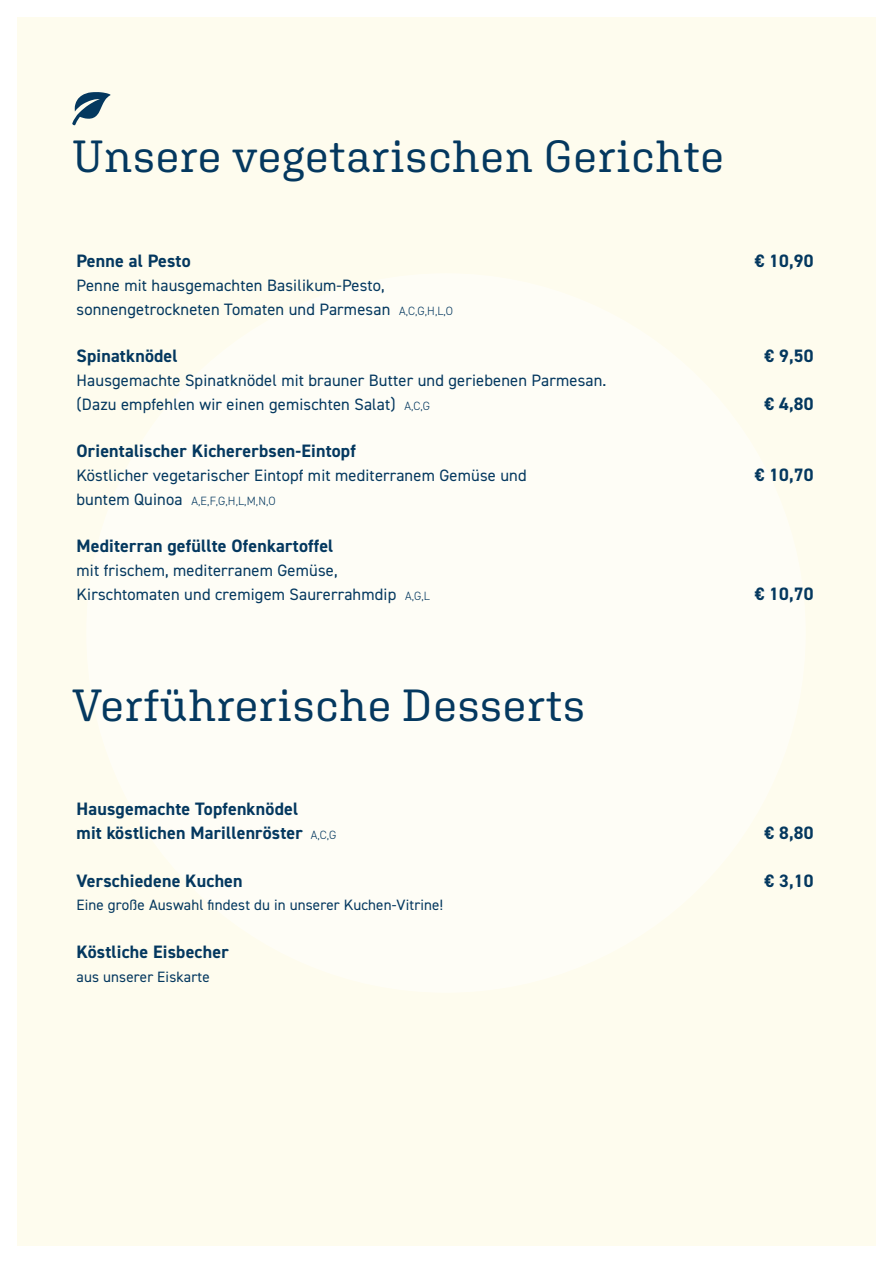
<style>
.page{position:relative;width:893px;height:1263px;background:#fff}
.page>*{position:absolute;margin:0;border:0;box-sizing:border-box;transform-origin:0 0}
.t1{font:45px "Aglet Slab";letter-spacing:.02em;color:#04385f}
.t2{font:700 18px/23.7px "DIN2014";letter-spacing:.01em;color:#04385f}
.t3{font:16.5px/23.7px "DIN2014";letter-spacing:.01em;color:#04385f}
.t4{font:15px "DIN2014";letter-spacing:.01em;color:#04385f}
.t5{font:300 12px "DIN2014";color:#04385f}
.s1{font-weight:300;font-size:12px}
.s2{font-weight:400;font-size:16.5px}
</style>
<div class="page">
<div style="left:17px;top:17px;width:859px;height:1229px;background:#fefcee"></div>
<div style="left:86px;top:273px;width:720px;height:720px;background:#fefdf6;border-radius:50%"></div>
<svg style="left:72px;top:92px;width:39px;height:33px"></svg>
<h1 class="t1" style="left:72px;top:130px;width:653px">Unsere vegetarischen Gerichte</h1>
<p class="t2" style="left:77px;top:249px;width:116px">Penne al Pesto</p>
<p class="t2" style="left:755px;top:249px;width:60px">€ 10,90</p>
<p class="t3" style="left:77px;top:273px;width:378px">Penne mit hausgemachten Basilikum-Pesto, sonnengetrockneten Tomaten und Parmesan <span class="s1">A,C,G,H,L,O</span></p>
<p class="t2" style="left:77px;top:344px;width:103px">Spinatknödel</p>
<p class="t2" style="left:765px;top:344px;width:50px">€ 9,50</p>
<p class="t3" style="left:77px;top:368px;width:531px">Hausgemachte Spinatknödel mit brauner Butter und geriebenen Parmesan. (Dazu empfehlen wir einen gemischten Salat) <span class="s1">A,C,G</span></p>
<p class="t2" style="left:765px;top:391px;width:50px">€ 4,80</p>
<p class="t2" style="left:77px;top:439px;width:281px">Orientalischer Kichererbsen-Eintopf</p>
<p class="t3" style="left:77px;top:463px;width:452px">Köstlicher vegetarischer Eintopf mit mediterranem Gemüse und</p>
<p class="t2" style="left:755px;top:463px;width:60px">€ 10,70</p>
<p class="t5" style="left:77px;top:493px;width:201px"><span class="s2">buntem Quinoa</span> A,E,F,G,H,L,M,N,O</p>
<p class="t2" style="left:77px;top:534px;width:258px">Mediterran gefüllte Ofenkartoffel</p>
<p class="t3" style="left:77px;top:558px;width:355px">mit frischem, mediterranem Gemüse,<br>Kirschtomaten und cremigem Saurerrahmdip <span class="s1">A,G,L</span></p>
<p class="t2" style="left:755px;top:581px;width:60px">€ 10,70</p>
<h1 class="t1" style="left:72px;top:678px;width:514px">Verführerische Desserts</h1>
<p class="t2" style="left:77px;top:797px;width:261px">Hausgemachte Topfenknödel<br>mit köstlichen Marillenröster <span class="s1">A,C,G</span></p>
<p class="t2" style="left:765px;top:821px;width:50px">€ 8,80</p>
<p class="t2" style="left:77px;top:868px;width:168px">Verschiedene Kuchen</p>
<p class="t2" style="left:765px;top:868px;width:50px">€ 3,10</p>
<p class="t4" style="left:77px;top:896px;width:368px">Eine große Auswahl findest du in unserer Kuchen-Vitrine!</p>
<p class="t2" style="left:77px;top:939px;width:154px">Köstliche Eisbecher</p>
<p class="t4" style="left:77px;top:967px;width:135px">aus unserer Eiskarte</p>
</div>
